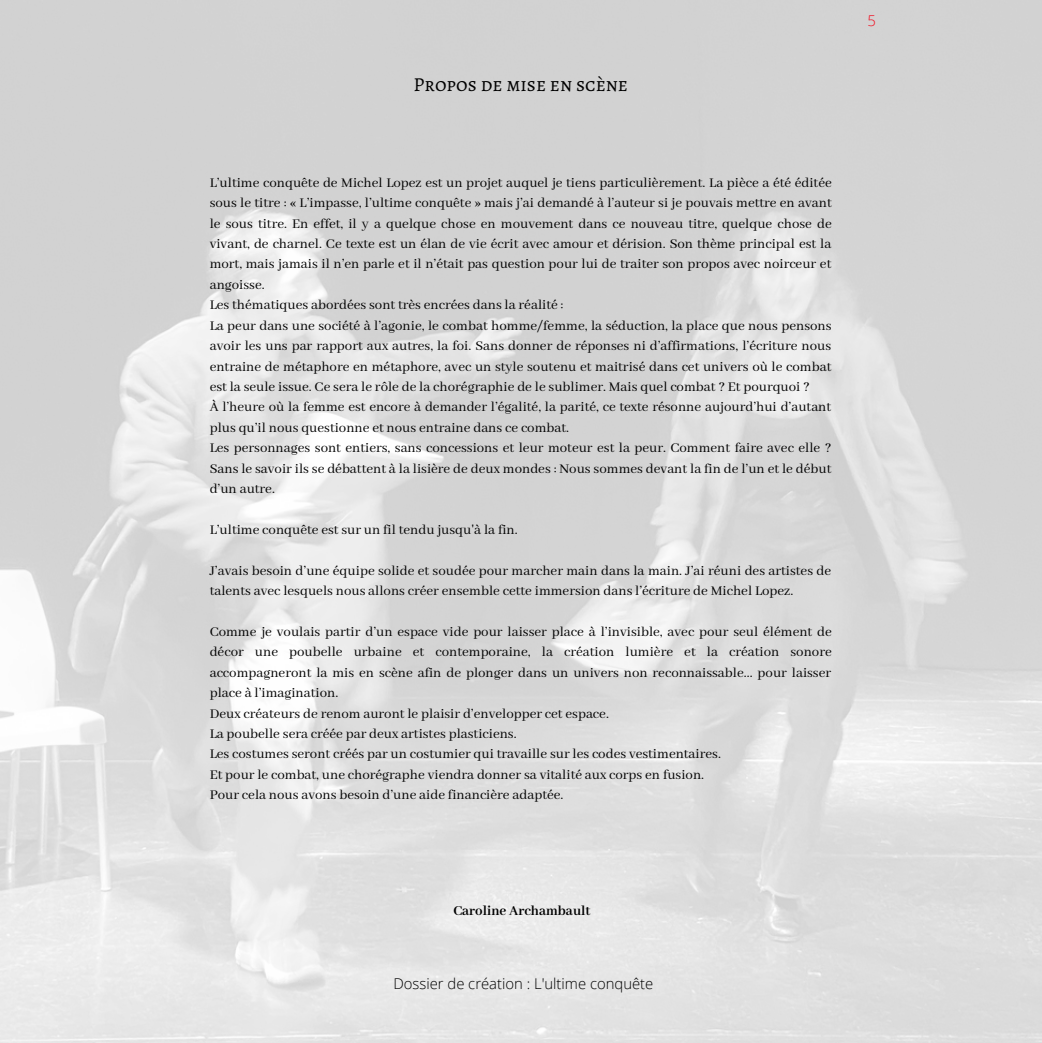
<style>
.page{position:relative;width:1042px;height:1043px;background:#fff}
.page>*{position:absolute;margin:0;border:0;box-sizing:border-box;transform-origin:0 0}
.t1{font:19.78px "Alegreya SC";color:#000}
.t2{font:14.88px/20.5px "Abhaya Libre";color:#000}
.t3{font:300 14.88px "Open Sans";color:#000}
.t4{font:700 14.88px "Abhaya Libre";color:#000}
.t5{font:300 14.88px "Open Sans";color:#f10f21}
</style>
<div class="page">
<h1 class="t1" style="left:413px;top:71px;width:216px">Propos de mise en scène</h1>
<p class="t2" style="left:210px;top:173px;width:623px">L’ultime conquête de Michel Lopez est un projet auquel je tiens particulièrement. La pièce a été éditée sous le titre : « L’impasse, l’ultime conquête » mais j’ai demandé à l’auteur si je pouvais mettre en avant le sous titre. En effet, il y a quelque chose en mouvement dans ce nouveau titre, quelque chose de vivant, de charnel. Ce texte est un élan de vie écrit avec amour et dérision. Son thème principal est la mort, mais jamais il n’en parle et il n’était pas question pour lui de traiter son propos avec noirceur et angoisse.<br>Les thématiques abordées sont très encrées dans la réalité :<br>La peur dans une société à l’agonie, le combat homme/femme, la séduction, la place que nous pensons avoir les uns par rapport aux autres, la foi. Sans donner de réponses ni d’affirmations, l’écriture nous entraine de métaphore en métaphore, avec un style soutenu et maitrisé dans cet univers où le combat est la seule issue. Ce sera le rôle de la chorégraphie de le sublimer. Mais quel combat ? Et pourquoi ?<br>À l’heure où la femme est encore à demander l’égalité, la parité, ce texte résonne aujourd’hui d’autant plus qu’il nous questionne et nous entraine dans ce combat.<br>Les personnages sont entiers, sans concessions et leur moteur est la peur. Comment faire avec elle ?<br>Sans le savoir ils se débattent à la lisière de deux mondes : Nous sommes devant la fin de l’un et le début d’un autre.</p>
<p class="t2" style="left:210px;top:519px;width:309px">L’ultime conquête est sur un fil tendu jusqu'à la fin.</p>
<p class="t2" style="left:210px;top:560px;width:623px">J’avais besoin d’une équipe solide et soudée pour marcher main dans la main. J’ai réuni des artistes de talents avec lesquels nous allons créer ensemble cette immersion dans l’écriture de Michel Lopez.</p>
<p class="t2" style="left:210px;top:621px;width:623px">Comme je voulais partir d’un espace vide pour laisser place à l’invisible, avec pour seul élément de décor une poubelle urbaine et contemporaine, la création lumière et la création sonore accompagneront la mis en scène afin de plonger dans un univers non reconnaissable... pour laisser place à l’imagination.<br>Deux créateurs de renom auront le plaisir d’envelopper cet espace.<br>La poubelle sera créée par deux artistes plasticiens.<br>Les costumes seront créés par un costumier qui travaille sur les codes vestimentaires.<br>Et pour le combat, une chorégraphe viendra donner sa vitalité aux corps en fusion.<br>Pour cela nous avons besoin d’une aide financière adaptée.</p>
<p class="t5" style="left:867px;top:10px;width:10px">5</p>
<p class="t4" style="left:453px;top:901px;width:139px">Caroline Archambault</p>
<p class="t3" style="left:393px;top:973px;width:261px">Dossier de création : L'ultime conquête</p>
</div>
